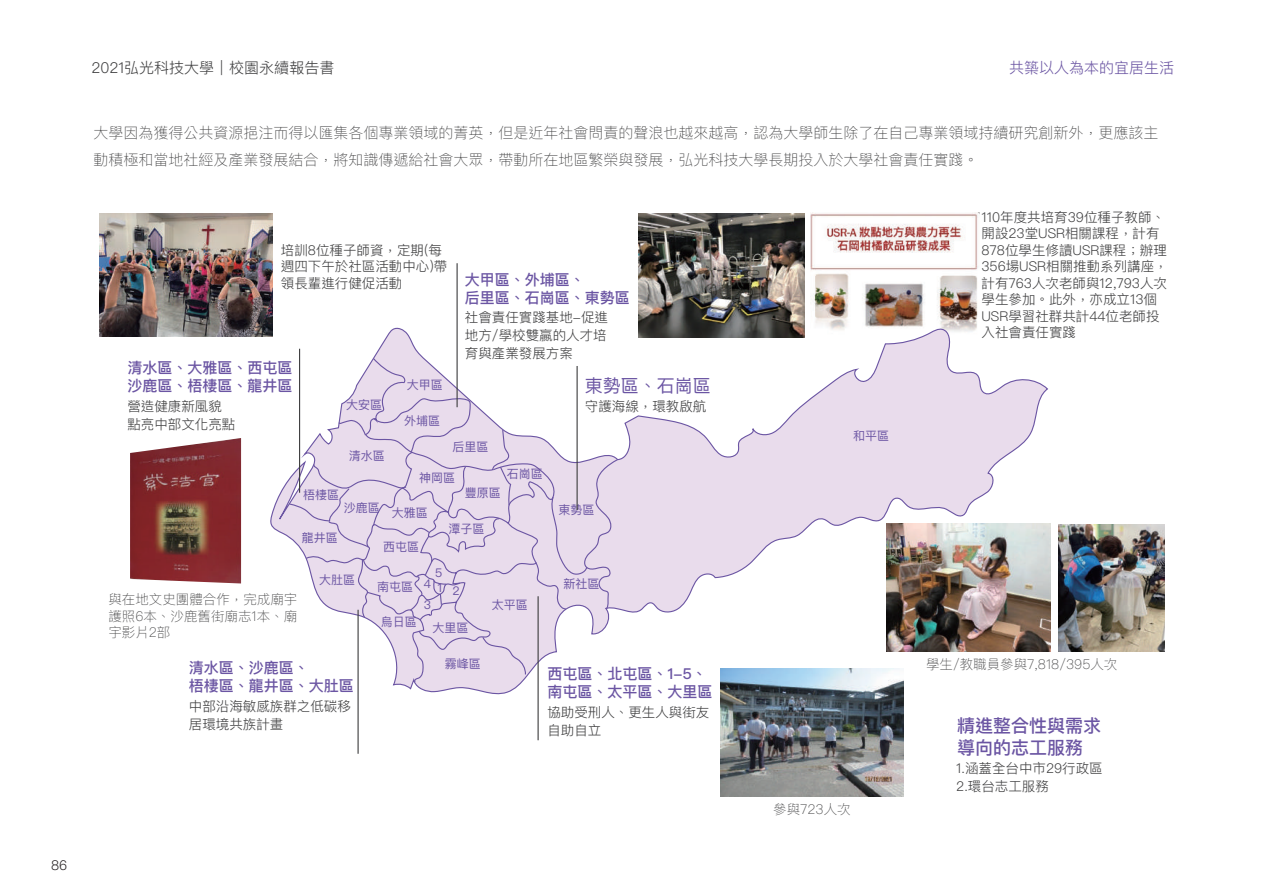
<style>
.page{position:relative;width:1263px;height:893px;background:#fff}
.page>*{position:absolute;margin:0;border:0;box-sizing:border-box;transform-origin:0 0}
.t1{font:500 18px/21px "Ping Fang TC";color:#6b55a3}
.t2{font:18px "Ping Fang TC";color:#6b55a3}
.t3{font:100 15px/27px "Ping Fang TC";color:#3e3e3f}
.t4{font:500 15px/18px "Ping Fang TC";color:#6b55a3}
.t5{font:300 15px "Ping Fang TC";color:#3e3e3f}
.t6{font:300 15px "Ping Fang TC";color:#6b55a3}
.t7{font:300 13.5px/16.5px "Ping Fang TC";color:#3e3e3f}
.t8{font:100 13.5px/16.5px "Ping Fang TC";color:#3e3e3f;text-align:justify}
.t9{font:300 13.5px "Ping Fang TC";color:#231f20}
.t10{font:12px "Ping Fang TC";color:#6b55a3}
</style>
<div class="page">
<hr style="left:630px;top:74px;width:2px;height:744px;background:#231f20">
<img style="left:810px;top:212px;width:170px;height:113px">
<svg style="left:270px;top:325px;width:779px;height:374px"></svg>
<svg style="left:271px;top:328px;width:348px;height:366px"></svg>
<img style="left:639px;top:214px;width:165px;height:124px">
<img style="left:1058px;top:524px;width:106px;height:128px">
<img style="left:887px;top:524px;width:163px;height:127px">
<img style="left:130px;top:438px;width:111px;height:145px">
<img style="left:99px;top:214px;width:173px;height:123px">
<img style="left:720px;top:669px;width:183px;height:127px">
<hr style="left:576px;top:366px;width:2px;height:144px;background:#3e3e3f">
<hr style="left:456px;top:263px;width:2px;height:144px;background:#3e3e3f">
<hr style="left:357px;top:610px;width:2px;height:144px;background:#3e3e3f">
<hr style="left:537px;top:596px;width:2px;height:144px;background:#3e3e3f">
<hr style="left:299px;top:349px;width:1px;height:144px;background:#3e3e3f">
<p class="t9" style="left:51px;top:857px;width:18px">86</p>
<p class="t5" style="left:91px;top:59px;width:244px">2021弘光科技大學｜校園永續報告書</p>
<p class="t6" style="left:1009px;top:59px;width:166px">共築以人為本的宜居生活</p>
<p class="t3" style="left:93px;top:119px;width:1066px">大學因為獲得公共資源挹注而得以匯集各個專業領域的菁英，但是近年社會問責的聲浪也越來越高，認為大學師生除了在自己專業領域持續研究創新外，更應該主動積極和當地社經及產業發展結合，將知識傳遞給社會大眾，帶動所在地區繁榮與發展，弘光科技大學長期投入於大學社會責任實踐。</p>
<p class="t7" style="left:281px;top:242px;width:168px">培訓8位種子師資，定期(每週四下午於社區活動中心)帶領長輩進行健促活動</p>
<p class="t4" style="left:127px;top:359px;width:167px">清水區、大雅區、西屯區沙鹿區、梧棲區、龍井區</p>
<p class="t10" style="left:407px;top:378px;width:37px">大甲區</p>
<p class="t4" style="left:465px;top:270px;width:166px">大甲區、外埔區、<br>后里區、石崗區、東勢區</p>
<p class="t7" style="left:465px;top:308px;width:145px;line-height:18px;text-align:justify">社會責任實踐基地-促進地方/學校雙贏的人才培育與產業發展方案</p>
<h1 class="t2" style="left:585px;top:374px;width:127px">東勢區、石崗區</h1>
<p class="t10" style="left:346px;top:398px;width:37px">大安區</p>
<p class="t10" style="left:349px;top:448px;width:37px">清水區</p>
<p class="t7" style="left:127px;top:397px;width:110px;line-height:18px">營造健康新風貌點亮中部文化亮點</p>
<p class="t7" style="left:585px;top:398px;width:123px">守護海線，環教啟航</p>
<p class="t10" style="left:404px;top:414px;width:37px">外埔區</p>
<p class="t10" style="left:452px;top:439px;width:37px">后里區</p>
<p class="t10" style="left:419px;top:470px;width:37px">神岡區</p>
<p class="t10" style="left:465px;top:485px;width:37px">豐原區</p>
<p class="t10" style="left:449px;top:521px;width:37px">潭子區</p>
<p class="t10" style="left:507px;top:467px;width:37px">石崗區</p>
<p class="t10" style="left:303px;top:488px;width:37px">梧棲區</p>
<p class="t10" style="left:302px;top:531px;width:37px">龍井區</p>
<p class="t10" style="left:319px;top:573px;width:37px">大肚區</p>
<p class="t10" style="left:344px;top:502px;width:86px">沙鹿區 大雅區</p>
<p class="t10" style="left:558px;top:502px;width:37px">東勢區</p>
<p class="t10" style="left:383px;top:539px;width:37px">西屯區</p>
<p class="t10" style="left:435px;top:565px;width:9px">5</p>
<p class="t10" style="left:563px;top:576px;width:37px">新社區</p>
<p class="t10" style="left:424px;top:576px;width:9px">4</p>
<p class="t10" style="left:377px;top:579px;width:37px">南屯區</p>
<p class="t10" style="left:381px;top:615px;width:37px">烏日區</p>
<p class="t10" style="left:438px;top:580px;width:6px">1</p>
<p class="t10" style="left:452px;top:584px;width:9px">2</p>
<p class="t8" style="left:108px;top:591px;width:190px">與在地文史團體合作，完成廟宇護照6本、沙鹿舊街廟志1本、廟宇影片2部</p>
<p class="t10" style="left:492px;top:597px;width:37px">太平區</p>
<p class="t10" style="left:424px;top:597px;width:9px">3</p>
<p class="t10" style="left:433px;top:621px;width:37px">大里區</p>
<p class="t10" style="left:445px;top:656px;width:37px">霧峰區</p>
<p class="t4" style="left:189px;top:659px;width:167px">清水區、沙鹿區、<br>梧棲區、龍井區、大肚區</p>
<p class="t4" style="left:547px;top:665px;width:166px">西屯區、北屯區、1-5、南屯區、太平區、大里區</p>
<p class="t7" style="left:189px;top:697px;width:164px;line-height:18px">中部沿海敏感族群之低碳移居環境共族計畫</p>
<p class="t7" style="left:547px;top:703px;width:163px;line-height:18px">協助受刑人、更生人與街友自助自立</p>
<p class="t10" style="left:853px;top:428px;width:37px">和平區</p>
<p class="t7" style="left:981px;top:209px;width:188px">110年度共培育39位種子教師、開設23堂USR相關課程，計有<br>878位學生修讀USR課程；辦理<br>356場USR相關推動系列講座，計有763人次老師與12,793人次學生參加。此外，亦成立13個<br>USR學習社群共計44位老師投入社會責任實踐</p>
<p class="t8" style="left:773px;top:801px;width:79px">參與723人次</p>
<p class="t8" style="left:926px;top:656px;width:193px">學生/教職員參與7,818/395人次</p>
<h1 class="t1" style="left:957px;top:715px;width:145px">精進整合性與需求導向的志工服務</h1>
<p class="t7" style="left:956px;top:759px;width:148px;line-height:18px">1.涵蓋全台中市29行政區<br>2.環台志工服務</p>
</div>
